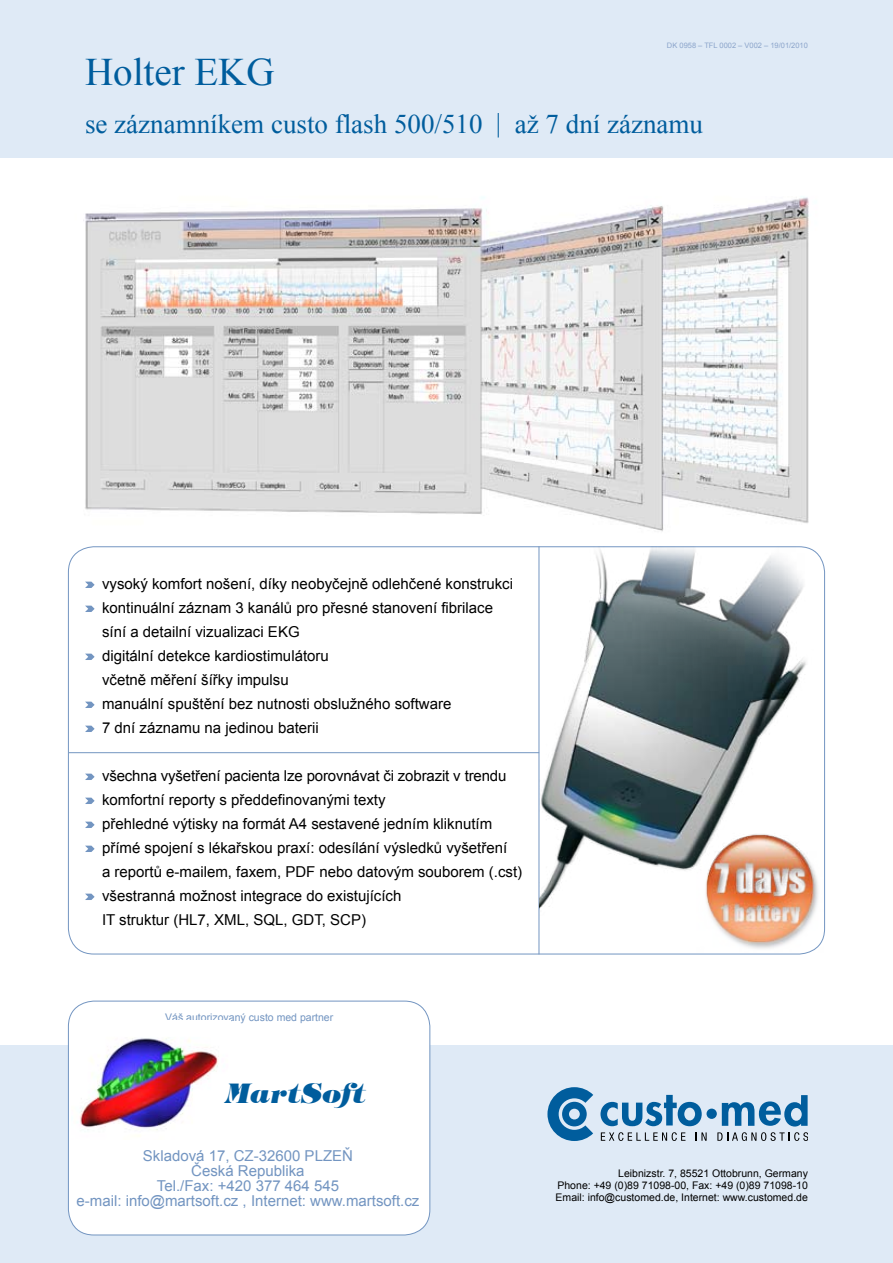
<style>
.page{position:relative;width:893px;height:1263px;background:#fff}
.page>*{position:absolute;margin:0;border:0;box-sizing:border-box;transform-origin:0 0}
.t1{font:39px "Times New Roman";color:#005d9d}
.t2{font:27px "Times New Roman";color:#005d9d}
.t3{font:27px "Timpani Heavy CE Italic";color:#005d9d}
.t4{font:15px/24px "Arial";color:#000}
.t5{font:15px/15px "Arial";color:#7395c1;text-align:center}
.t6{font:10.5px/12px "Arial";color:#000;text-align:justify}
.t7{font:10.5px "Arial";color:#7395c1}
.t8{font:7.5px "Arial";color:#8ca5cb}
</style>
<div class="page">
<hr style="left:539px;top:546px;width:1px;height:408px;background:#7395c1">
<hr style="left:69px;top:752px;width:470px;height:1px;background:#7395c1">
<img style="left:539px;top:546px;width:287px;height:398px">
<svg style="left:85px;top:582px;width:10px;height:6px"></svg>
<svg style="left:85px;top:606px;width:10px;height:6px"></svg>
<svg style="left:85px;top:654px;width:10px;height:6px"></svg>
<svg style="left:85px;top:702px;width:10px;height:6px"></svg>
<svg style="left:85px;top:726px;width:10px;height:6px"></svg>
<svg style="left:85px;top:774px;width:10px;height:6px"></svg>
<svg style="left:85px;top:798px;width:10px;height:6px"></svg>
<svg style="left:85px;top:822px;width:10px;height:6px"></svg>
<svg style="left:85px;top:846px;width:10px;height:6px"></svg>
<svg style="left:85px;top:894px;width:10px;height:6px"></svg>
<div style="left:0;top:0;width:893px;height:157px;background:#dfeaf6"></div>
<div style="left:0;top:1045px;width:893px;height:218px;background:#dfeaf6"></div>
<div style="left:68px;top:1001px;width:362px;height:234px;background:#fff;border-radius:26px"></div>
<div style="left:68px;top:1001px;width:362px;height:234px;border:1px solid #7395c1;border-radius:26px"></div>
<svg style="left:601px;top:1132px;width:84px;height:9px"></svg>
<svg style="left:696px;top:1132px;width:11px;height:9px"></svg>
<svg style="left:717px;top:1132px;width:91px;height:9px"></svg>
<div style="left:706px;top:1108px;width:11px;height:11px;background:#005d9d;border-radius:50%"></div>
<svg style="left:722px;top:1095px;width:86px;height:31px"></svg>
<svg style="left:547px;top:1087px;width:46px;height:54px"></svg>
<svg style="left:600px;top:1095px;width:102px;height:31px"></svg>
<img style="left:696px;top:825px;width:128px;height:127px">
<img style="left:83px;top:196px;width:726px;height:336px">
<img style="left:80px;top:1038px;width:139px;height:98px">
<p class="t8" style="left:667px;top:40px;width:142px">DK 0958 – TFL 0002 – V002 – 19/01/2010</p>
<h1 class="t1" style="left:85px;top:46px;width:191px">Holter EKG</h1>
<h2 class="t2" style="left:85px;top:106px;width:619px">se záznamníkem custo flash 500/510 | až 7 dní záznamu</h2>
<p class="t4" style="left:102px;top:572px;width:413px">vysoký komfort nošení, díky neobyčejně odlehčené konstrukci kontinuální záznam 3 kanálů pro přesné stanovení fibrilace síní a detailní vizualizaci EKG<br>digitální detekce kardiostimulátoru<br>včetně měření šířky impulsu<br>manuální spuštění bez nutnosti obslužného software<br>7 dní záznamu na jedinou baterii</p>
<p class="t4" style="left:102px;top:764px;width:422px">všechna vyšetření pacienta lze porovnávat či zobrazit v trendu komfortní reporty s předdefinovanými texty<br>přehledné výtisky na formát A4 sestavené jedním kliknutím přímé spojení s lékařskou praxí: odesílání výsledků vyšetření<br>a reportů e-mailem, faxem, PDF nebo datovým souborem (.cst) všestranná možnost integrace do existujících<br>IT struktur (HL7, XML, SQL, GDT, SCP)</p>
<p class="t7" style="left:165px;top:1010px;width:170px">Váš autorizovaný custo med partner</p>
<h2 class="t3" style="left:225px;top:1076px;width:142px">MartSoft</h2>
<p class="t5" style="left:77px;top:1148px;width:344px">Skladová 17, CZ-32600 PLZEŇ<br>Česká Republika<br>Tel./Fax: +420 377 464 545<br>e-mail: info@martsoft.cz , Internet: www.martsoft.cz</p>
<p class="t6" style="left:556px;top:1167px;width:254px;text-indent:63px">Leibnizstr. 7, 85521 Ottobrunn, Germany Phone: +49 (0)89 71098-00, Fax: +49 (0)89 71098-10<br>Email: info@customed.de, Internet: www.customed.de</p>
</div>
